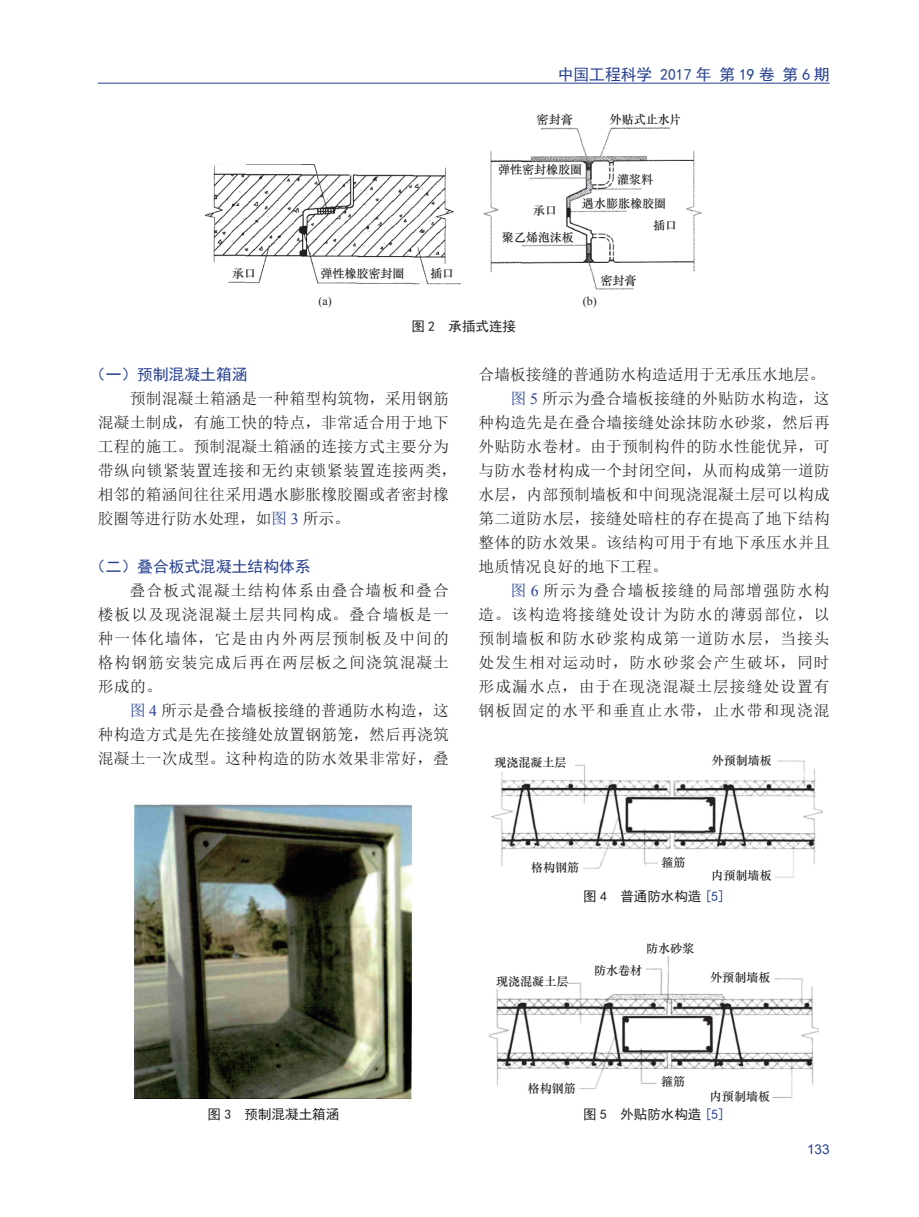
<style>
.page{position:relative;width:919px;height:1217px;background:#fff}
.page>*{position:absolute;margin:0;border:0;box-sizing:border-box;transform-origin:0 0}
.t1{font:15.75px/24px "Sim Sun";letter-spacing:.015em;color:#231f20;text-align:justify}
.t2{font:15.75px "Sim Sun";letter-spacing:.065em;color:#231f20}
.t3{font:15.75px "Sim Hei";color:#253f8e}
.t4{font:15.75px "Sim Sun";letter-spacing:.07em;color:#231f20}
.t5{font:15.75px "Sim Sun";letter-spacing:.075em;color:#231f20}
.t6{font:13.5px "Sim Hei";color:#231f20}
.t7{font:13.5px "Arial";color:#253f8e}
.t8{font:12px/21.8px "ST Zhongsong";color:#231f20}
.t9{font:12px "Times New Roman";color:#231f20}
.s1{color:#253f8e}
.s2{font-family:"Times New Roman";color:#253f8e}
</style>
<div class="page">
<hr style="left:98px;top:83px;width:731px;height:1px;background:#253f8e">
<img style="left:205px;top:164px;width:255px;height:120px">
<img style="left:483px;top:127px;width:219px;height:163px">
<img style="left:135px;top:804px;width:277px;height:293px">
<img style="left:490px;top:760px;width:332px;height:118px">
<img style="left:490px;top:956px;width:328px;height:143px">
<p class="t3" style="left:557px;top:66px;width:273px">中国工程科学 2017 年 第 19 卷 第 6 期</p>
<p class="t8" style="left:536px;top:108px;width:38px">密封膏</p>
<p class="t8" style="left:609px;top:108px;width:74px">外贴式止水片</p>
<p class="t8" style="left:498px;top:158px;width:86px">弹性密封橡胶圈</p>
<p class="t8" style="left:617px;top:168px;width:38px">灌浆料</p>
<p class="t8" style="left:533px;top:198px;width:26px">承口</p>
<p class="t8" style="left:653px;top:192px;width:26px;text-indent:-71px">遇水膨胀橡胶圈插口</p>
<p class="t8" style="left:502px;top:225px;width:74px">聚乙烯泡沫板</p>
<p class="t8" style="left:232px;top:262px;width:26px">承口</p>
<p class="t8" style="left:320px;top:262px;width:86px">弹性橡胶密封圈</p>
<p class="t9" style="left:318px;top:292px;width:15px">(a)</p>
<p class="t8" style="left:430px;top:262px;width:26px">插口</p>
<p class="t6" style="left:411px;top:319px;width:106px">图 2 承插式连接</p>
<p class="t8" style="left:600px;top:269px;width:38px">密封膏</p>
<p class="t9" style="left:582px;top:292px;width:16px">(b)</p>
<p class="t3" style="left:90px;top:366px;width:159px">（一）预制混凝土箱涵</p>
<p class="t1" style="left:98px;top:386px;width:360px;text-align:left;text-indent:32px">预制混凝土箱涵是一种箱型构筑物，采用钢筋混凝土制成，有施工快的特点，非常适合用于地下工程的施工。预制混凝土箱涵的连接方式主要分为带纵向锁紧装置连接和无约束锁紧装置连接两类，相邻的箱涵间往往采用遇水膨胀橡胶圈或者密封橡胶圈等进行防水处理，如<span class="s1">图</span> <span class="s2">3</span> 所示。</p>
<p class="t3" style="left:90px;top:558px;width:222px">（二）叠合板式混凝土结构体系</p>
<p class="t1" style="left:98px;top:578px;width:352px;text-indent:32px">叠合板式混凝土结构体系由叠合墙板和叠合楼板以及现浇混凝土层共同构成。叠合墙板是一种一体化墙体，它是由内外两层预制板及中间的格构钢筋安装完成后再在两层板之间浇筑混凝土形成的。</p>
<p class="t1" style="left:98px;top:698px;width:352px;text-indent:32px"><span class="s1">图</span> <span class="s2">4</span> 所示是叠合墙板接缝的普通防水构造，这种构造方式是先在接缝处放置钢筋笼，然后再浇筑混凝土一次成型。这种构造的防水效果非常好，叠</p>
<p class="t1" style="left:478px;top:362px;width:348px">合墙板接缝的普通防水构造适用于无承压水地层。</p>
<p class="t1" style="left:510px;top:386px;width:320px"><span class="s1">图</span> <span class="s2">5</span> 所示为叠合墙板接缝的外贴防水构造，这</p>
<p class="t1" style="left:478px;top:410px;width:352px">种构造先是在叠合墙接缝处涂抹防水砂浆，然后再</p>
<p class="t1" style="left:478px;top:434px;width:352px">外贴防水卷材。由于预制构件的防水性能优异，可</p>
<p class="t1" style="left:478px;top:458px;width:352px">与防水卷材构成一个封闭空间，从而构成第一道防</p>
<p class="t1" style="left:478px;top:482px;width:352px">水层，内部预制墙板和中间现浇混凝土层可以构成</p>
<p class="t1" style="left:478px;top:506px;width:352px">第二道防水层，接缝处暗柱的存在提高了地下结构</p>
<p class="t1" style="left:478px;top:530px;width:352px">整体的防水效果。该结构可用于有地下承压水并且</p>
<p class="t1" style="left:478px;top:554px;width:190px">地质情况良好的地下工程。</p>
<p class="t5" style="left:510px;top:582px;width:320px"><span class="s1">图</span> <span class="s2">6</span> 所示为叠合墙板接缝的局部增强防水构</p>
<p class="t4" style="left:478px;top:606px;width:352px">造。该构造将接缝处设计为防水的薄弱部位，以</p>
<p class="t2" style="left:478px;top:630px;width:352px">预制墙板和防水砂浆构成第一道防水层，当接头</p>
<p class="t4" style="left:478px;top:654px;width:352px">处发生相对运动时，防水砂浆会产生破坏，同时</p>
<p class="t2" style="left:478px;top:678px;width:352px">形成漏水点，由于在现浇混凝土层接缝处设置有</p>
<p class="t2" style="left:478px;top:702px;width:352px">钢板固定的水平和垂直止水带，止水带和现浇混</p>
<p class="t8" style="left:494px;top:751px;width:74px">现浇混凝土层</p>
<p class="t8" style="left:711px;top:748px;width:62px">外预制墙板</p>
<p class="t8" style="left:531px;top:856px;width:50px">格构钢筋</p>
<p class="t8" style="left:661px;top:850px;width:26px">箍筋</p>
<p class="t6" style="left:583px;top:889px;width:143px">图 4 普通防水构造 <span class="s1">[5]</span></p>
<p class="t8" style="left:711px;top:863px;width:62px">内预制墙板</p>
<p class="t8" style="left:496px;top:969px;width:74px">现浇混凝土层</p>
<p class="t8" style="left:646px;top:936px;width:50px">防水砂浆</p>
<p class="t8" style="left:594px;top:958px;width:50px">防水卷材</p>
<p class="t8" style="left:710px;top:966px;width:62px">外预制墙板</p>
<p class="t6" style="left:207px;top:1107px;width:133px">图 3 预制混凝土箱涵</p>
<p class="t8" style="left:528px;top:1076px;width:50px">格构钢筋</p>
<p class="t8" style="left:661px;top:1069px;width:26px">箍筋</p>
<p class="t6" style="left:583px;top:1107px;width:143px">图 5 外贴防水构造 <span class="s1">[5]</span></p>
<p class="t8" style="left:710px;top:1084px;width:62px">内预制墙板</p>
<p class="t7" style="left:807px;top:1140px;width:24px">133</p>
</div>
